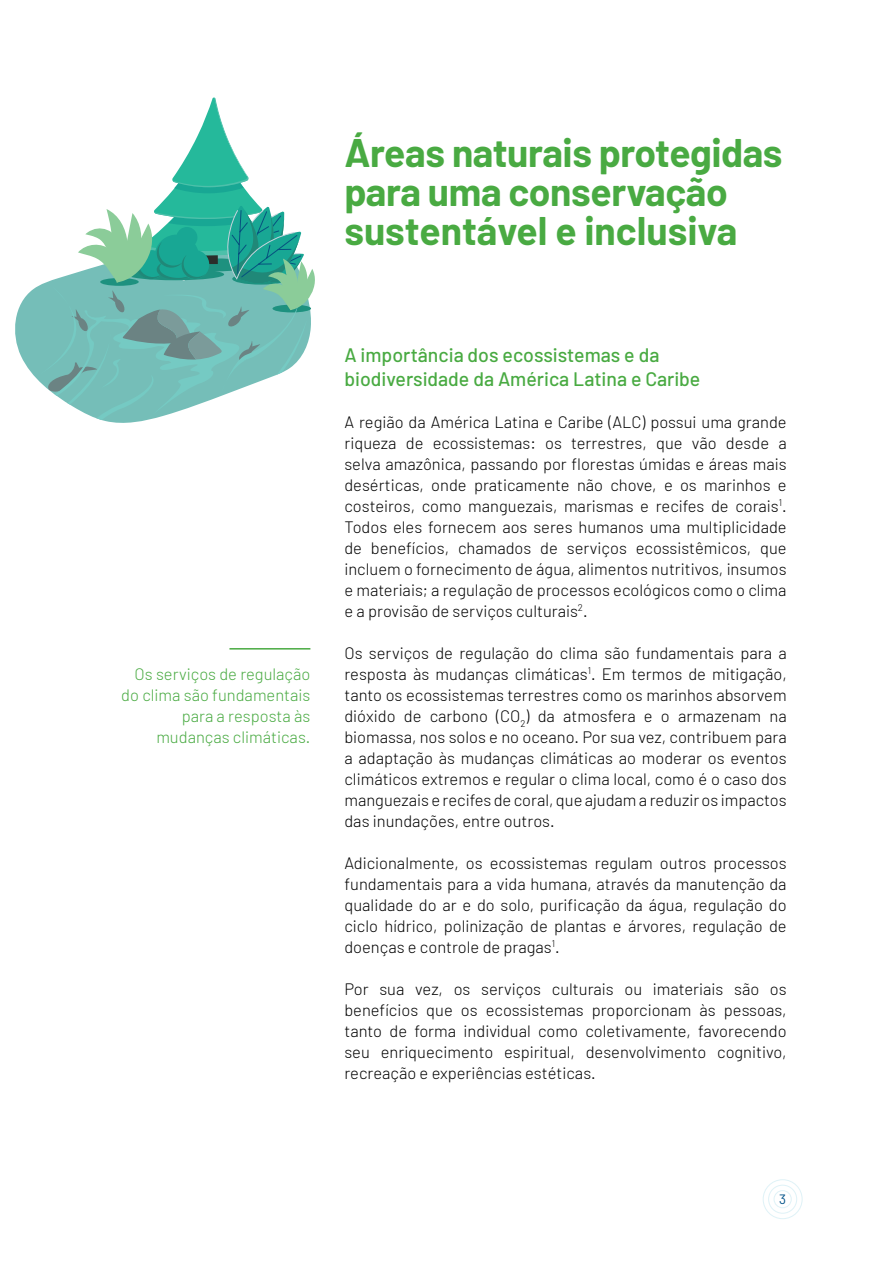
<style>
.page{position:relative;width:893px;height:1263px;background:#fff}
.page>*{position:absolute;margin:0;border:0;box-sizing:border-box;transform-origin:0 0}
.t1{font:700 39px/39px "Barlow";letter-spacing:-.01em;color:#49aa42}
.t2{font:500 19.5px/24px "Barlow";color:#49aa42}
.t3{font:300 16.5px/21px "Barlow";color:#000;text-align:justify}
.t4{font:300 16.5px/21px "Barlow";color:#49aa42;text-align:right}
.t5{font:13.5px "Barlow";color:#005288}
</style>
<div class="page">
<svg style="left:763px;top:1179px;width:39px;height:40px"></svg>
<hr style="left:229px;top:648px;width:81px;height:1px;background:#49aa42">
<svg style="left:15px;top:302px;width:7px;height:56px"></svg>
<svg style="left:22px;top:97px;width:293px;height:326px"></svg>
<h1 class="t1" style="left:344px;top:133px;width:440px">Áreas naturais protegidas para uma conservação sustentável e inclusiva</h1>
<p class="t4" style="left:121px;top:663px;width:191px">Os serviços de regulação do clima são fundamentais para a resposta às mudanças climáticas.</p>
<p class="t2" style="left:344px;top:342px;width:358px">A importância dos ecossistemas e da biodiversidade da América Latina e Caribe</p>
<p class="t3" style="left:344px;top:411px;width:444px">A região da América Latina e Caribe (ALC) possui uma grande riqueza de ecossistemas: os terrestres, que vão desde a selva amazônica, passando por florestas úmidas e áreas mais desérticas, onde praticamente não chove, e os marinhos e costeiros, como manguezais, marismas e recifes de corais<sup>1</sup>.<br>Todos eles fornecem aos seres humanos uma multiplicidade de benefícios, chamados de serviços ecossistêmicos, que incluem o fornecimento de água, alimentos nutritivos, insumos e materiais; a regulação de processos ecológicos como o clima e a provisão de serviços culturais<sup>2</sup>.</p>
<p class="t3" style="left:344px;top:642px;width:444px">Os serviços de regulação do clima são fundamentais para a resposta às mudanças climáticas<sup>1</sup>. Em termos de mitigação, tanto os ecossistemas terrestres como os marinhos absorvem dióxido de carbono (CO<sub>2</sub>) da atmosfera e o armazenam na biomassa, nos solos e no oceano. Por sua vez, contribuem para a adaptação às mudanças climáticas ao moderar os eventos climáticos extremos e regular o clima local, como é o caso dos manguezais e recifes de coral, que ajudam a reduzir os impactos das inundações, entre outros.</p>
<p class="t3" style="left:344px;top:852px;width:444px">Adicionalmente, os ecossistemas regulam outros processos fundamentais para a vida humana, através da manutenção da qualidade do ar e do solo, purificação da água, regulação do ciclo hídrico, polinização de plantas e árvores, regulação de doenças e controle de pragas<sup>1</sup>.</p>
<p class="t3" style="left:344px;top:978px;width:444px">Por sua vez, os serviços culturais ou imateriais são os benefícios que os ecossistemas proporcionam às pessoas, tanto de forma individual como coletivamente, favorecendo seu enriquecimento espiritual, desenvolvimento cognitivo, recreação e experiências estéticas.</p>
<p class="t5" style="left:779px;top:1190px;width:8px">3</p>
</div>
